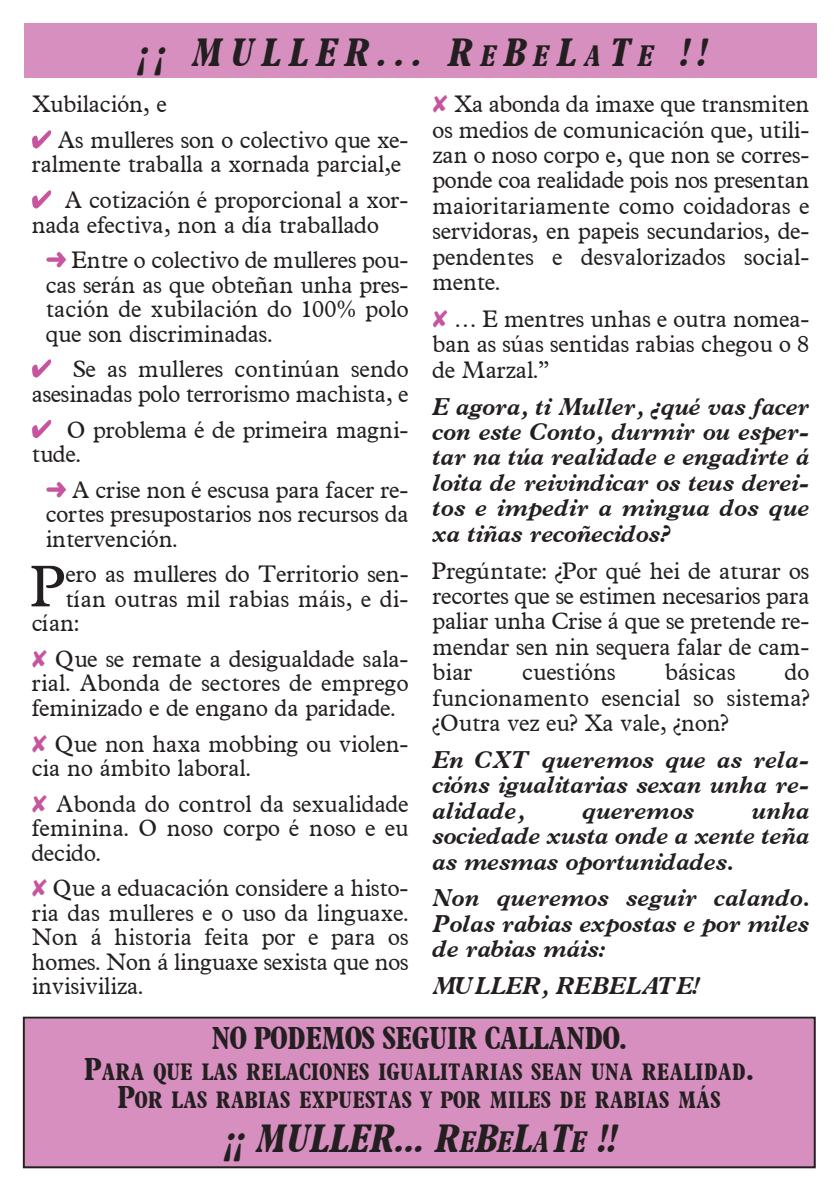
<style>
.page{position:relative;width:840px;height:1191px;background:#fff}
.page>*{position:absolute;margin:0;border:0;box-sizing:border-box;transform-origin:0 0}
.t1{font:58.8px "Terminus S Si";color:#231f20;scale:.96 1}
.t2{font:italic 40px "Terminus Black Cond S Si";color:#231f20;scale:.96 1}
.t3{font:32px "Terminus Black Cond S Si";letter-spacing:-.02em;color:#231f20;scale:.96 1}
.t4{font:24px/24.4px "Terminus S Si";color:#231f20;text-align:justify;scale:.96 1}
.t5{font:italic 24px/25.4px "Terminus Black S Si";color:#231f20;text-align:justify;scale:.96 1}
.t6{font:24px/28px "Terminus Black Cond S Si";color:#231f20;text-align:center;scale:.96 1}
.s1{font-size:30px}
.s2{color:#c6549f}
.s3{font-family:"Free Serif";color:#c6549f}
.s4{font-size:32px}
</style>
<div class="page">
<div style="left:25px;top:1018px;width:788px;height:148px;background:#d68fbe"></div>
<div style="left:23px;top:1016px;width:792px;height:152px;border:2px solid #231f20"></div>
<div style="left:24px;top:23px;width:792px;height:55px;background:#d68fbe"></div>
<h2 class="t2" style="left:137px;top:29px;width:603px">¡¡ MULLER... R<span class="s1">E</span>B<span class="s1">E</span>L<span class="s1">a</span>T<span class="s1">E</span> !!</h2>
<p class="t4" style="left:32px;top:92px;width:142px">Xubilación, e</p>
<p class="t4" style="left:32px;top:127px;width:394px"><span class="s2">✔</span> As mulleres son o colectivo que xe&shy;ralmente traballa a xornada parcial,e</p>
<p class="t4" style="left:32px;top:188px;width:394px"><span class="s2">✔</span> A cotización é proporcional a xor&shy;nada efectiva, non a día traballado</p>
<p class="t4" style="left:46px;top:248px;width:379px"><span class="s3">➜</span> Entre o colectivo de mulleres pou&shy;cas serán as que obteñan unha pres&shy;tación de xubilación do 100% polo que son discriminadas.</p>
<p class="t4" style="left:32px;top:357px;width:394px"><span class="s2">✔</span> Se as mulleres continúan sendo asesinadas polo terrorismo machista, e</p>
<p class="t4" style="left:32px;top:417px;width:394px"><span class="s2">✔</span> O problema é de primeira magni&shy;tude.</p>
<p class="t4" style="left:46px;top:477px;width:379px"><span class="s3">➜</span> A crise non é escusa para facer re&shy;cortes presupostarios nos recursos da intervención.</p>
<h1 class="t1" style="left:32px;top:552px;width:37px">P</h1>
<p class="t4" style="left:66px;top:562px;width:358px">ero as mulleres do Territorio sen-</p>
<p class="t4" style="left:65px;top:586px;width:358px">tían outras mil rabias máis, e di-</p>
<p class="t4" style="left:32px;top:611px;width:51px">cían:</p>
<p class="t4" style="left:32px;top:646px;width:394px"><span class="s2">✘</span> Que se remate a desigualdade sala&shy;rial. Abonda de sectores de emprego feminizado e de engano da paridade.</p>
<p class="t4" style="left:32px;top:731px;width:394px"><span class="s2">✘</span> Que non haxa mobbing ou violen&shy;cia no ámbito laboral.</p>
<p class="t4" style="left:32px;top:791px;width:394px"><span class="s2">✘</span> Abonda do control da sexualidade feminina. O noso corpo é noso e eu decido.</p>
<p class="t4" style="left:32px;top:876px;width:394px"><span class="s2">✘</span> Que a eduacación considere a histo&shy;ria das mulleres e o uso da linguaxe.<br>Non á historia feita por e para os homes. Non á linguaxe sexista que nos invisiviliza.</p>
<p class="t4" style="left:432px;top:91px;width:394px;line-height:25.4px"><span class="s2">✘</span> Xa abonda da imaxe que transmiten os medios de comunicación que, utili&shy;zan o noso corpo e, que non se corres&shy;ponde coa realidade pois nos presentan maioritariamente como coidadoras e servidoras, en papeis secundarios, de&shy;pendentes e desvalorizados social&shy;mente.</p>
<p class="t4" style="left:432px;top:306px;width:394px;line-height:25.4px"><span class="s2">✘</span> … E mentres unhas e outra nomea&shy;ban as súas sentidas rabias chegou o 8 de Marzal.”</p>
<p class="t5" style="left:432px;top:393px;width:394px">E agora, ti Muller, ¿qué vas facer con este Conto, durmir ou esper&shy;tar na túa realidade e engadirte á loita de reivindicar os teus derei&shy;tos e impedir a mingua dos que xa tiñas recoñecidos?</p>
<p class="t4" style="left:432px;top:557px;width:394px;line-height:25.4px">Pregúntate: ¿Por qué hei de aturar os recortes que se estimen necesarios para paliar unha Crise á que se pretende re&shy;mendar sen nin sequera falar de cam&shy;biar</p>
<p class="t4" style="left:432px;top:659px;width:394px;line-height:25.4px;text-indent:352px">do funcionamento esencial so sistema? ¿Outra vez eu? Xa vale, ¿non?</p>
<p class="t5" style="left:432px;top:746px;width:394px">En CXT queremos que as rela&shy;cións igualitarias sexan unha re&shy;alidade,</p>
<p class="t4" style="left:522px;top:660px;width:99px">cuestións</p>
<p class="t4" style="left:664px;top:660px;width:75px">básicas</p>
<p class="t5" style="left:432px;top:797px;width:394px;text-indent:319px">unha sociedade xusta onde a xente teña as mesmas oportunidades.</p>
<p class="t5" style="left:432px;top:885px;width:394px">Non queremos seguir calando.<br>Polas rabias expostas e por miles de rabias máis:</p>
<p class="t5" style="left:432px;top:972px;width:280px">MULLER, REBELATE!</p>
<p class="t5" style="left:581px;top:797px;width:118px">queremos</p>
<h3 class="t3" style="left:211px;top:1018px;width:434px">NO PODEMOS SEGUIR CALLANDO.</h3>
<p class="t6" style="left:85px;top:1057px;width:698px"><span class="s4">P</span>ARA QUE LAS RELACIONES IGUALITARIAS SEAN UNA REALIDAD<span class="s4">.<br>P</span>OR LAS RABIAS EXPUESTAS Y POR MILES DE RABIAS MÁS</p>
<h2 class="t2" style="left:223px;top:1114px;width:419px">¡¡ MULLER... R<span class="s1">E</span>B<span class="s1">E</span>L<span class="s1">a</span>T<span class="s1">E</span> !!</h2>
</div>
